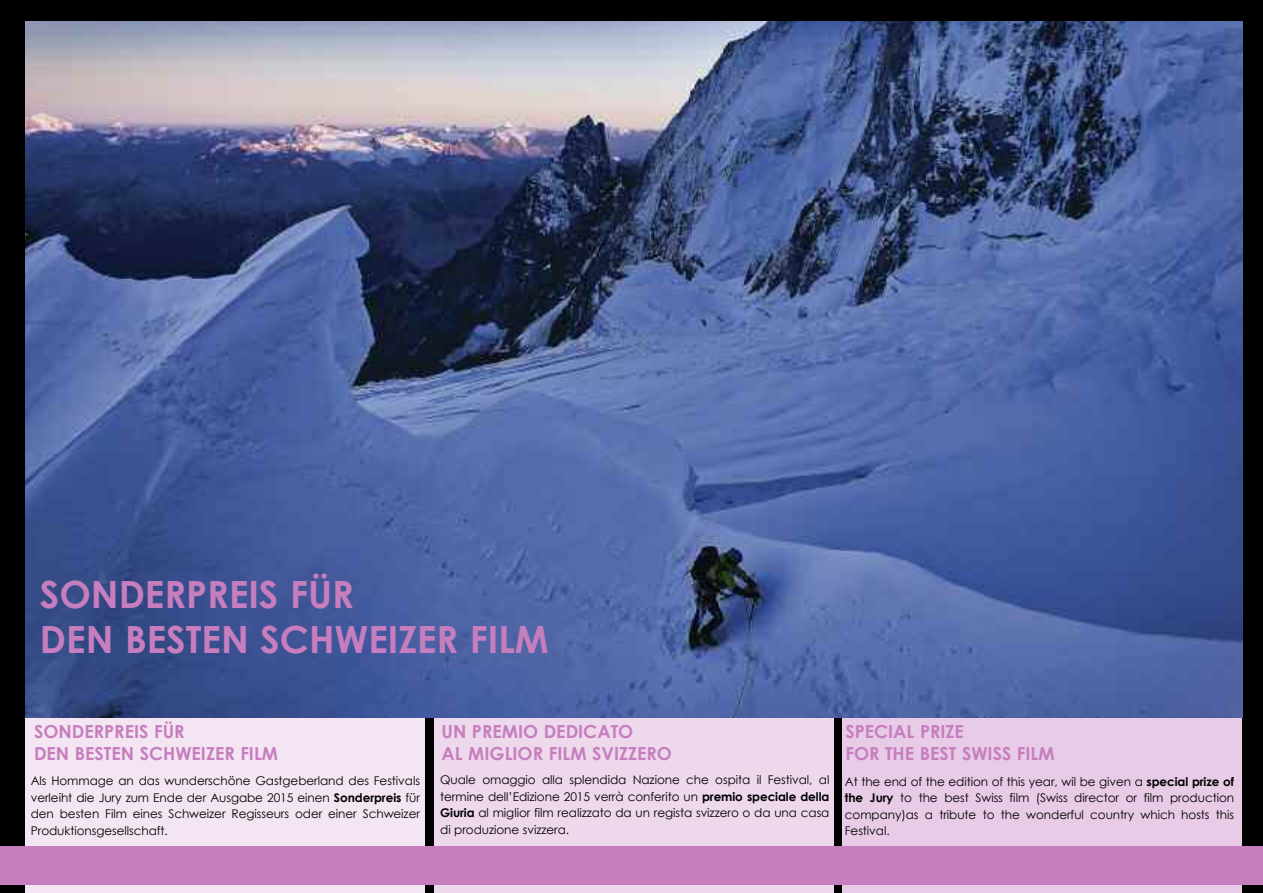
<style>
.page{position:relative;width:1263px;height:893px;background:#000}
.page>*{position:absolute;margin:0;border:0;box-sizing:border-box;transform-origin:0 0}
.t1{font:700 37.5px/45px "Century Gothic";color:#c67ebf}
.t2{font:700 18px/21.6px "Century Gothic";color:#c67ebf}
.t3{font:12px/16.5px "Century Gothic";letter-spacing:-.005em;color:#000;text-align:justify}
.s1{font-weight:700}
</style>
<div class="page">
<div style="left:434px;top:717px;width:400px;height:176px;background:#eed8ec"></div>
<div style="left:842px;top:717px;width:400px;height:176px;background:#e8cbe6"></div>
<div style="left:25px;top:717px;width:400px;height:176px;background:#f4e5f2"></div>
<div style="left:0;top:846px;width:1263px;height:38px;background:#c67ebf"></div>
<img style="left:26px;top:21px;width:1216px;height:696px">
<h1 class="t1" style="left:40px;top:570px;width:510px">SONDERPREIS FÜR<br>DEN BESTEN SCHWEIZER FILM</h1>
<h2 class="t2" style="left:34px;top:720px;width:246px">SONDERPREIS FÜR<br>DEN BESTEN SCHWEIZER FILM</h2>
<h2 class="t2" style="left:845px;top:720px;width:211px">SPECIAL PRIZE<br>FOR THE BEST SWISS FILM</h2>
<h2 class="t2" style="left:441px;top:720px;width:232px">UN PREMIO DEDICATO<br>AL MIGLIOR FILM SVIZZERO</h2>
<p class="t3" style="left:440px;top:771px;width:391px">Quale omaggio alla splendida Nazione che ospita il Festival, al termine dell’Edizione 2015 verrà conferito un <span class="s1">premio speciale della Giuria</span> al miglior film realizzato da un regista svizzero o da una casa di produzione svizzera.</p>
<p class="t3" style="left:31px;top:772px;width:391px">Als Hommage an das wunderschöne Gastgeberland des Festivals verleiht die Jury zum Ende der Ausgabe 2015 einen <span class="s1">Sonderpreis</span> für den besten Film eines Schweizer Regisseurs oder einer Schweizer Produktionsgesellschaft.</p>
<p class="t3" style="left:845px;top:773px;width:391px">At the end of the edition of this year, wil be given a <span class="s1">special prize of the Jury</span> to the best Swiss film (Swiss director or film production company)as a tribute to the wonderful country which hosts this Festival.</p>
</div>
